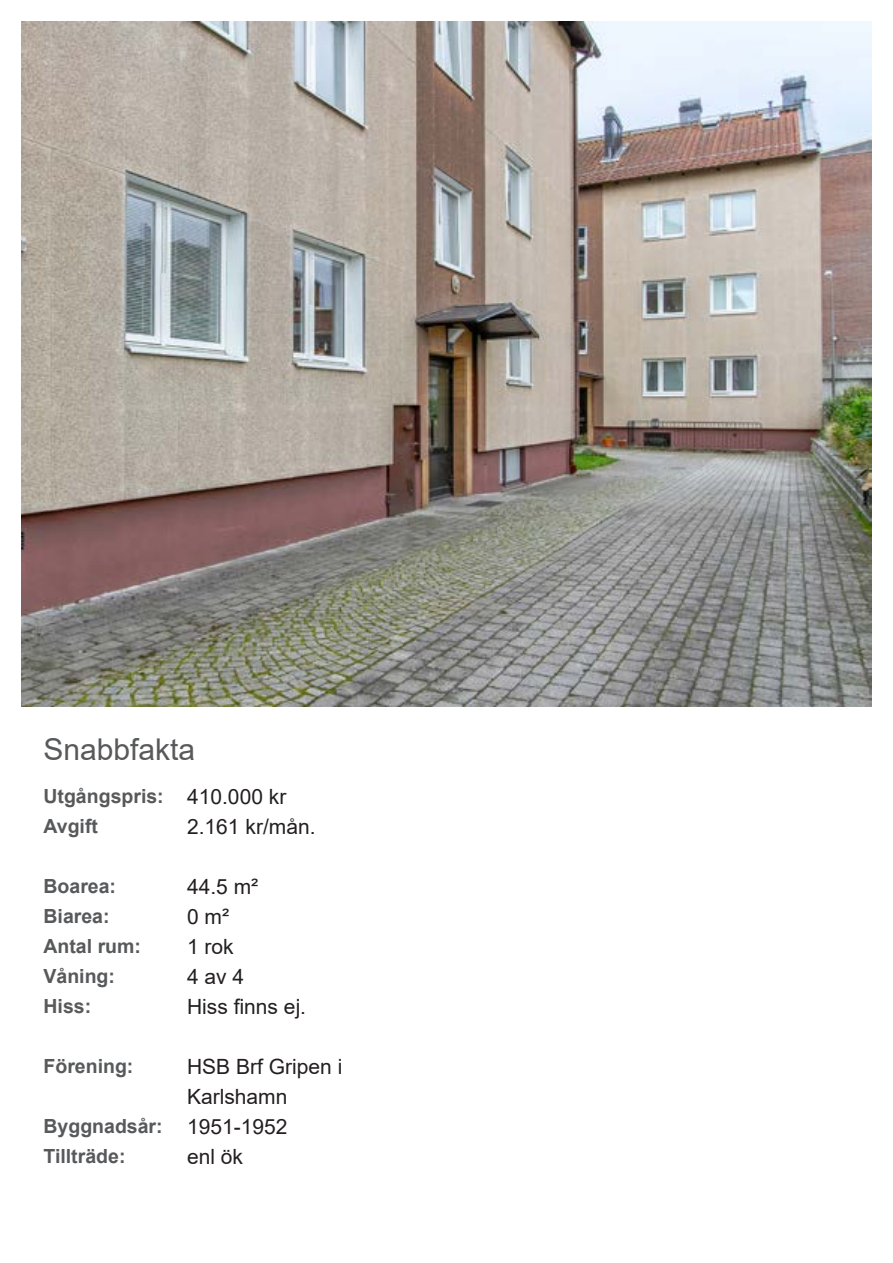
<style>
.page{position:relative;width:893px;height:1263px;background:#fff}
.page>*{position:absolute;margin:0;border:0;box-sizing:border-box;transform-origin:0 0}
.t1{font:30px "Arial";color:#58595b}
.t2{font:21px/30px "Arial";color:#231f20}
.t3{font:700 19.5px/30px "Arial";color:#58595b}
</style>
<div class="page">
<img style="left:21px;top:21px;width:851px;height:686px">
<h1 class="t1" style="left:44px;top:729px;width:153px">Snabbfakta</h1>
<p class="t3" style="left:44px;top:781px;width:122px">Utgångspris:<br>Avgift</p>
<p class="t2" style="left:187px;top:781px;width:130px">410.000 kr<br>2.161 kr/mån.</p>
<p class="t3" style="left:44px;top:871px;width:99px">Boarea:<br>Biarea:<br>Antal rum:<br>Våning:<br>Hiss:</p>
<p class="t2" style="left:187px;top:871px;width:121px">44.5 m²<br>0 m²<br>1 rok<br>4 av 4<br>Hiss finns ej.</p>
<p class="t3" style="left:44px;top:1051px;width:91px">Förening:</p>
<p class="t3" style="left:44px;top:1111px;width:121px">Byggnadsår:<br>Tillträde:</p>
<p class="t2" style="left:187px;top:1051px;width:157px">HSB Brf Gripen i<br>Karlshamn<br>1951‑1952<br>enl ök</p>
</div>
